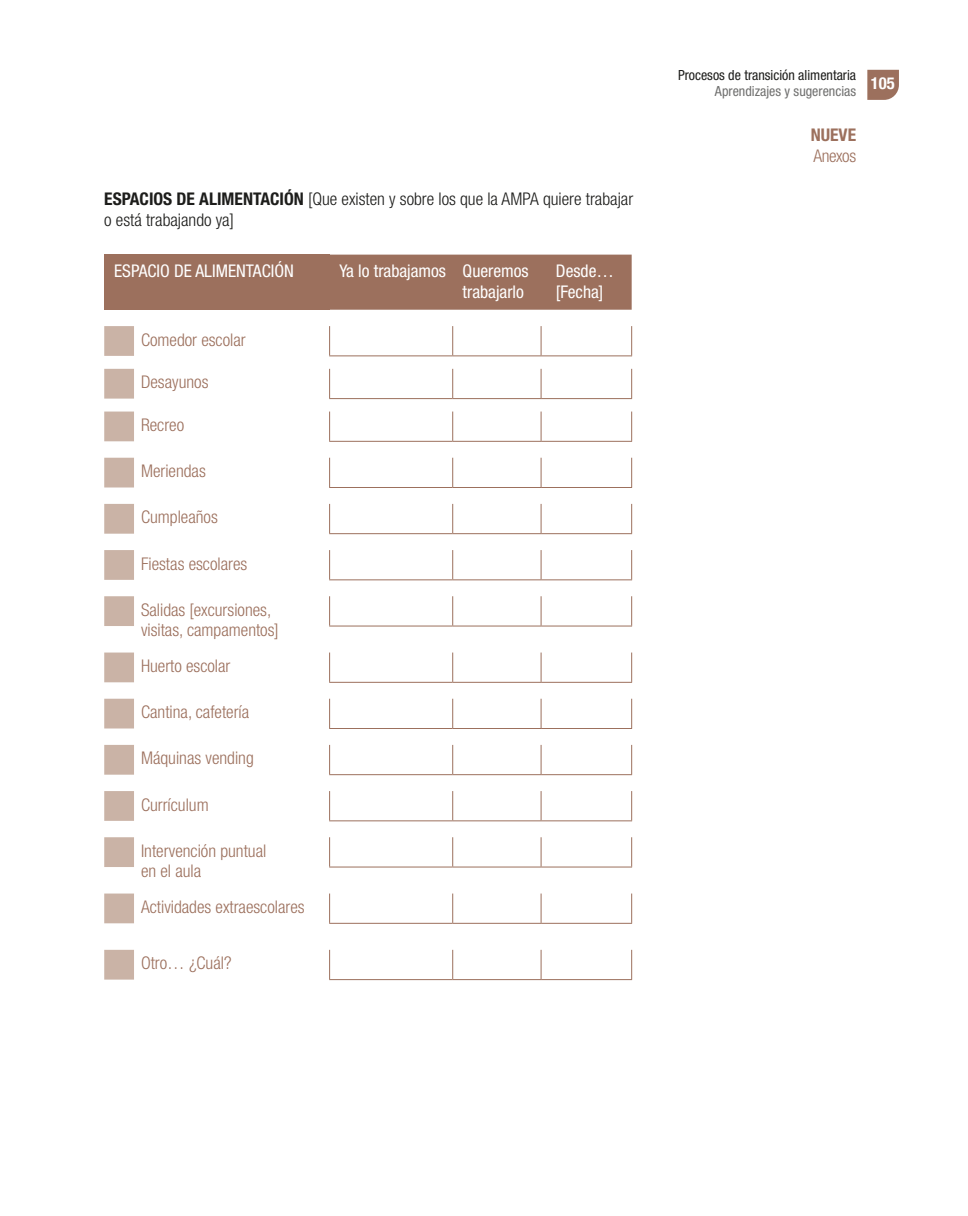
<style>
.page{position:relative;width:968px;height:1216px;background:#fff}
.page>*{position:absolute;margin:0;border:0;box-sizing:border-box;transform-origin:0 0}
.t1{font:300 condensed 17.5px/20.5px "Helvetica Neue LT Pro";color:#9c705d}
.t2{font:300 condensed 17.5px/21px "Helvetica Neue LT Pro";color:#1d1d1b}
.t3{font:condensed 17.5px/21px "Helvetica Neue LT Pro";color:#fff;text-align:right}
.t4{font:700 condensed 17.5px "Helvetica Neue LT Pro";color:#9c705d}
.t5{font:700 condensed 16.62px "Helvetica Neue";color:#fff}
.t6{font:condensed 14px "Helvetica Neue LT Pro";color:#1d1d1b}
.t7{font:condensed 14px "Helvetica Neue LT Pro";color:#70706f}
.s1{font-weight:700}
</style>
<div class="page">
<svg style="left:867px;top:70px;width:31px;height:30px"></svg>
<div style="left:104px;top:254px;width:225px;height:56px;background:#9c705d"></div>
<div style="left:329px;top:254px;width:302px;height:56px;background:#9c705d"></div>
<svg style="left:104px;top:326px;width:30px;height:653px"></svg>
<hr style="left:452px;top:355px;width:89px;height:1px;background:#9c705d">
<svg style="left:329px;top:326px;width:1px;height:29px"></svg>
<svg style="left:452px;top:326px;width:1px;height:29px"></svg>
<hr style="left:329px;top:355px;width:123px;height:1px;background:#9c705d">
<svg style="left:540px;top:326px;width:1px;height:29px"></svg>
<svg style="left:631px;top:326px;width:1px;height:29px"></svg>
<hr style="left:541px;top:355px;width:91px;height:1px;background:#9c705d">
<hr style="left:329px;top:411px;width:1px;height:30px;background:#9c705d">
<hr style="left:452px;top:411px;width:1px;height:30px;background:#9c705d">
<hr style="left:540px;top:411px;width:1px;height:30px;background:#9c705d">
<hr style="left:631px;top:411px;width:1px;height:30px;background:#9c705d">
<hr style="left:329px;top:441px;width:123px;height:1px;background:#9c705d">
<hr style="left:452px;top:441px;width:89px;height:1px;background:#9c705d">
<hr style="left:541px;top:441px;width:91px;height:1px;background:#9c705d">
<hr style="left:329px;top:457px;width:1px;height:30px;background:#9c705d">
<hr style="left:452px;top:457px;width:1px;height:30px;background:#9c705d">
<hr style="left:540px;top:457px;width:1px;height:30px;background:#9c705d">
<hr style="left:631px;top:457px;width:1px;height:30px;background:#9c705d">
<hr style="left:329px;top:487px;width:123px;height:1px;background:#9c705d">
<hr style="left:452px;top:487px;width:89px;height:1px;background:#9c705d">
<hr style="left:541px;top:487px;width:91px;height:1px;background:#9c705d">
<svg style="left:329px;top:504px;width:1px;height:29px"></svg>
<svg style="left:452px;top:504px;width:1px;height:29px"></svg>
<svg style="left:540px;top:504px;width:1px;height:29px"></svg>
<svg style="left:631px;top:504px;width:1px;height:29px"></svg>
<hr style="left:329px;top:533px;width:123px;height:1px;background:#9c705d">
<hr style="left:452px;top:533px;width:89px;height:1px;background:#9c705d">
<hr style="left:541px;top:533px;width:91px;height:1px;background:#9c705d">
<svg style="left:329px;top:550px;width:1px;height:29px"></svg>
<svg style="left:452px;top:550px;width:1px;height:29px"></svg>
<svg style="left:540px;top:550px;width:1px;height:29px"></svg>
<svg style="left:631px;top:550px;width:1px;height:29px"></svg>
<hr style="left:329px;top:579px;width:123px;height:1px;background:#9c705d">
<hr style="left:452px;top:579px;width:89px;height:1px;background:#9c705d">
<hr style="left:541px;top:579px;width:91px;height:1px;background:#9c705d">
<hr style="left:329px;top:652px;width:1px;height:30px;background:#9c705d">
<hr style="left:452px;top:652px;width:1px;height:30px;background:#9c705d">
<hr style="left:540px;top:652px;width:1px;height:30px;background:#9c705d">
<hr style="left:631px;top:652px;width:1px;height:30px;background:#9c705d">
<hr style="left:329px;top:682px;width:123px;height:1px;background:#9c705d">
<hr style="left:452px;top:682px;width:89px;height:1px;background:#9c705d">
<hr style="left:541px;top:682px;width:91px;height:1px;background:#9c705d">
<hr style="left:329px;top:698px;width:1px;height:30px;background:#9c705d">
<hr style="left:452px;top:698px;width:1px;height:30px;background:#9c705d">
<hr style="left:540px;top:698px;width:1px;height:30px;background:#9c705d">
<hr style="left:631px;top:698px;width:1px;height:30px;background:#9c705d">
<hr style="left:329px;top:728px;width:123px;height:1px;background:#9c705d">
<hr style="left:452px;top:728px;width:89px;height:1px;background:#9c705d">
<hr style="left:541px;top:728px;width:91px;height:1px;background:#9c705d">
<svg style="left:329px;top:745px;width:1px;height:29px"></svg>
<svg style="left:452px;top:745px;width:1px;height:29px"></svg>
<svg style="left:540px;top:745px;width:1px;height:29px"></svg>
<svg style="left:631px;top:745px;width:1px;height:29px"></svg>
<hr style="left:329px;top:774px;width:123px;height:1px;background:#9c705d">
<hr style="left:452px;top:774px;width:89px;height:1px;background:#9c705d">
<hr style="left:541px;top:774px;width:91px;height:1px;background:#9c705d">
<svg style="left:329px;top:791px;width:1px;height:29px"></svg>
<svg style="left:452px;top:791px;width:1px;height:29px"></svg>
<svg style="left:540px;top:791px;width:1px;height:29px"></svg>
<svg style="left:631px;top:791px;width:1px;height:29px"></svg>
<hr style="left:329px;top:820px;width:123px;height:1px;background:#9c705d">
<hr style="left:452px;top:820px;width:89px;height:1px;background:#9c705d">
<hr style="left:541px;top:820px;width:91px;height:1px;background:#9c705d">
<hr style="left:329px;top:949px;width:1px;height:30px;background:#9c705d">
<hr style="left:452px;top:949px;width:1px;height:30px;background:#9c705d">
<hr style="left:540px;top:949px;width:1px;height:30px;background:#9c705d">
<hr style="left:631px;top:949px;width:1px;height:30px;background:#9c705d">
<hr style="left:329px;top:979px;width:123px;height:1px;background:#9c705d">
<hr style="left:452px;top:979px;width:89px;height:1px;background:#9c705d">
<hr style="left:541px;top:979px;width:91px;height:1px;background:#9c705d">
<svg style="left:329px;top:369px;width:1px;height:29px"></svg>
<svg style="left:452px;top:369px;width:1px;height:29px"></svg>
<svg style="left:540px;top:369px;width:1px;height:29px"></svg>
<svg style="left:631px;top:369px;width:1px;height:29px"></svg>
<hr style="left:329px;top:398px;width:123px;height:1px;background:#9c705d">
<hr style="left:452px;top:398px;width:89px;height:1px;background:#9c705d">
<hr style="left:541px;top:398px;width:91px;height:1px;background:#9c705d">
<svg style="left:329px;top:596px;width:1px;height:29px"></svg>
<hr style="left:329px;top:625px;width:123px;height:1px;background:#9c705d">
<svg style="left:329px;top:837px;width:1px;height:29px"></svg>
<hr style="left:329px;top:866px;width:123px;height:1px;background:#9c705d">
<svg style="left:329px;top:893px;width:1px;height:29px"></svg>
<hr style="left:329px;top:922px;width:123px;height:1px;background:#9c705d">
<svg style="left:452px;top:596px;width:1px;height:29px"></svg>
<hr style="left:452px;top:625px;width:89px;height:1px;background:#9c705d">
<svg style="left:452px;top:837px;width:1px;height:29px"></svg>
<hr style="left:452px;top:866px;width:89px;height:1px;background:#9c705d">
<svg style="left:452px;top:893px;width:1px;height:29px"></svg>
<hr style="left:452px;top:922px;width:89px;height:1px;background:#9c705d">
<svg style="left:540px;top:596px;width:1px;height:29px"></svg>
<svg style="left:631px;top:596px;width:1px;height:29px"></svg>
<hr style="left:541px;top:625px;width:91px;height:1px;background:#9c705d">
<svg style="left:540px;top:837px;width:1px;height:29px"></svg>
<svg style="left:631px;top:837px;width:1px;height:29px"></svg>
<hr style="left:541px;top:866px;width:91px;height:1px;background:#9c705d">
<svg style="left:540px;top:893px;width:1px;height:29px"></svg>
<svg style="left:631px;top:893px;width:1px;height:29px"></svg>
<hr style="left:541px;top:922px;width:91px;height:1px;background:#9c705d">
<p class="t2" style="left:104px;top:188px;width:530px"><span class="s1">ESPACIOS DE ALIMENTACIÓN</span> [Que existen y sobre los que la AMPA quiere trabajar o está trabajando ya]</p>
<p class="t3" style="left:114px;top:260px;width:181px">ESPACIO DE ALIMENTACIÓN</p>
<p class="t3" style="left:339px;top:260px;width:191px">Ya lo trabajamos Queremos trabajarlo</p>
<p class="t3" style="left:556px;top:260px;width:59px;text-align:left">Desde… [Fecha]</p>
<p class="t1" style="left:141px;top:329px;width:106px">Comedor escolar</p>
<p class="t1" style="left:141px;top:372px;width:69px">Desayunos</p>
<p class="t1" style="left:141px;top:414px;width:45px">Recreo</p>
<p class="t1" style="left:141px;top:460px;width:66px">Meriendas</p>
<p class="t1" style="left:141px;top:507px;width:78px">Cumpleaños</p>
<p class="t1" style="left:141px;top:553px;width:108px">Fiestas escolares</p>
<p class="t1" style="left:141px;top:599px;width:139px">Salidas [excursiones, visitas, campamentos]</p>
<p class="t1" style="left:141px;top:655px;width:91px">Huerto escolar</p>
<p class="t1" style="left:141px;top:701px;width:110px">Cantina, cafetería</p>
<p class="t1" style="left:141px;top:747px;width:114px">Máquinas vending</p>
<p class="t1" style="left:141px;top:794px;width:69px">Currículum</p>
<p class="t1" style="left:141px;top:840px;width:127px">Intervención puntual en el aula</p>
<p class="t1" style="left:141px;top:896px;width:165px">Actividades extraescolares</p>
<p class="t1" style="left:141px;top:952px;width:92px">Otro… ¿Cuál?</p>
<p class="t6" style="left:678px;top:67px;width:179px">Procesos de transición alimentaria</p>
<p class="t7" style="left:714px;top:82px;width:143px">Aprendizajes y sugerencias</p>
<p class="t4" style="left:810px;top:124px;width:47px">NUEVE</p>
<p class="t1" style="left:813px;top:145px;width:44px">Anexos</p>
<p class="t5" style="left:870px;top:69px;width:25px">105</p>
</div>
